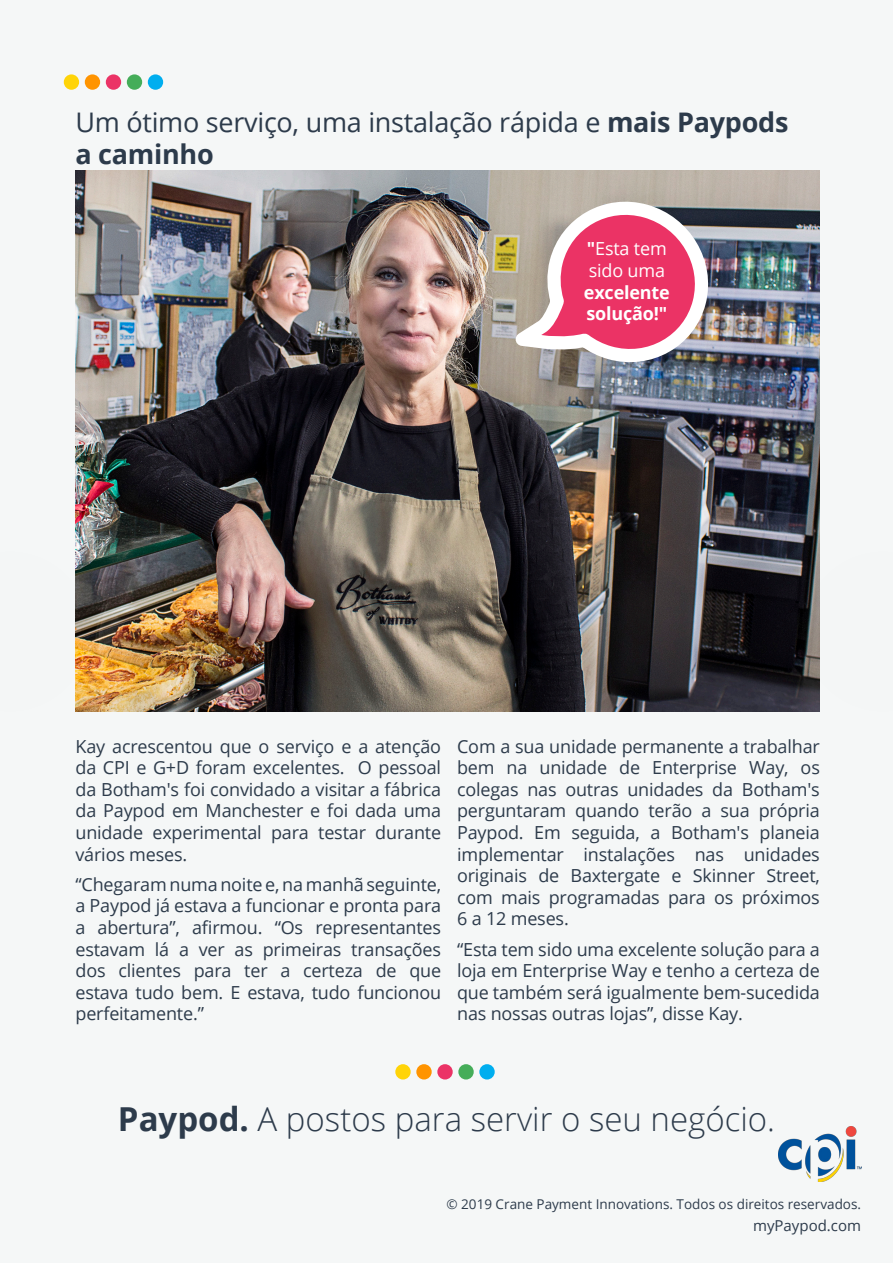
<style>
.page{position:relative;width:893px;height:1263px;background:#f5f7f7}
.page>*{position:absolute;margin:0;border:0;box-sizing:border-box;transform-origin:0 0}
.t1{font:300 33px "Open Sans";color:#2d3b4b}
.Big_standout{font:27px/32.4px "Open Sans";letter-spacing:-.01em;color:#2d3b4b}
.Big_standout-2{font:18px/21.6px "Open Sans";letter-spacing:-.01em;color:#2d3b4b;text-align:justify}
.Big_standout-3{font:700 18px/21.6px "Open Sans";letter-spacing:-.01em;color:#fff}
.t2{font:15px "Open Sans";color:#2d3b4b}
.t3{font:13.5px "Open Sans";color:#2d3b4b}
.s1{font-weight:700}
.s2{font-weight:400}
</style>
<div class="page">
<img style="left:779px;top:1127px;width:82px;height:54px">
<div style="left:395px;top:1064px;width:16px;height:15px;background:#ffd408;border-radius:50%"></div>
<div style="left:416px;top:1064px;width:16px;height:15px;background:#ff9400;border-radius:50%"></div>
<div style="left:437px;top:1064px;width:16px;height:15px;background:#eb3366;border-radius:50%"></div>
<div style="left:458px;top:1064px;width:16px;height:15px;background:#45ad59;border-radius:50%"></div>
<div style="left:479px;top:1064px;width:16px;height:15px;background:#00aeef;border-radius:50%"></div>
<img style="left:75px;top:171px;width:745px;height:540px">
<div style="left:64px;top:74px;width:15px;height:16px;background:#ffd408;border-radius:50%"></div>
<div style="left:85px;top:74px;width:15px;height:16px;background:#ff9400;border-radius:50%"></div>
<div style="left:106px;top:74px;width:15px;height:16px;background:#eb3366;border-radius:50%"></div>
<div style="left:127px;top:74px;width:15px;height:16px;background:#45ad59;border-radius:50%"></div>
<div style="left:148px;top:74px;width:15px;height:16px;background:#00aeef;border-radius:50%"></div>
<svg style="left:504px;top:200px;width:205px;height:164px"></svg>
<p class="Big_standout" style="left:75px;top:105px;width:714px">Um ótimo serviço, uma instalação rápida e <span class="s1">mais Paypods a caminho</span></p>
<p class="Big_standout-3" style="left:584px;top:238px;width:87px">"<span class="s2">Esta tem sido uma </span>excelente solução!"</p>
<p class="Big_standout-2" style="left:75px;top:735px;width:367px">Kay acrescentou que o serviço e a atenção da CPI e G+D foram excelentes. O pessoal da Botham's foi convidado a visitar a fábrica da Paypod em Manchester e foi dada uma unidade experimental para testar durante vários meses.</p>
<p class="Big_standout-2" style="left:75px;top:873px;width:367px">“Chegaram numa noite e, na manhã seguinte, a Paypod já estava a funcionar e pronta para a abertura”, afirmou. “Os representantes estavam lá a ver as primeiras transações dos clientes para ter a certeza de que estava tudo bem. E estava, tudo funcionou perfeitamente.”</p>
<p class="Big_standout-2" style="left:457px;top:735px;width:364px">Com a sua unidade permanente a trabalhar bem na unidade de Enterprise Way, os colegas nas outras unidades da Botham's perguntaram quando terão a sua própria Paypod. Em seguida, a Botham's planeia implementar instalações nas unidades originais de Baxtergate e Skinner Street, com mais programadas para os próximos 6 a 12 meses.</p>
<p class="Big_standout-2" style="left:457px;top:938px;width:364px">“Esta tem sido uma excelente solução para a loja em Enterprise Way e tenho a certeza de que também será igualmente bem-sucedida nas nossas outras lojas”, disse Kay.</p>
<p class="t1" style="left:118px;top:1096px;width:659px"><span class="s1">Paypod.</span> A postos para servir o seu negócio.</p>
<p class="t3" style="left:446px;top:1195px;width:416px">© 2019 Crane Payment Innovations. Todos os direitos reservados.</p>
<p class="t2" style="left:753px;top:1215px;width:110px">myPaypod.com</p>
</div>
